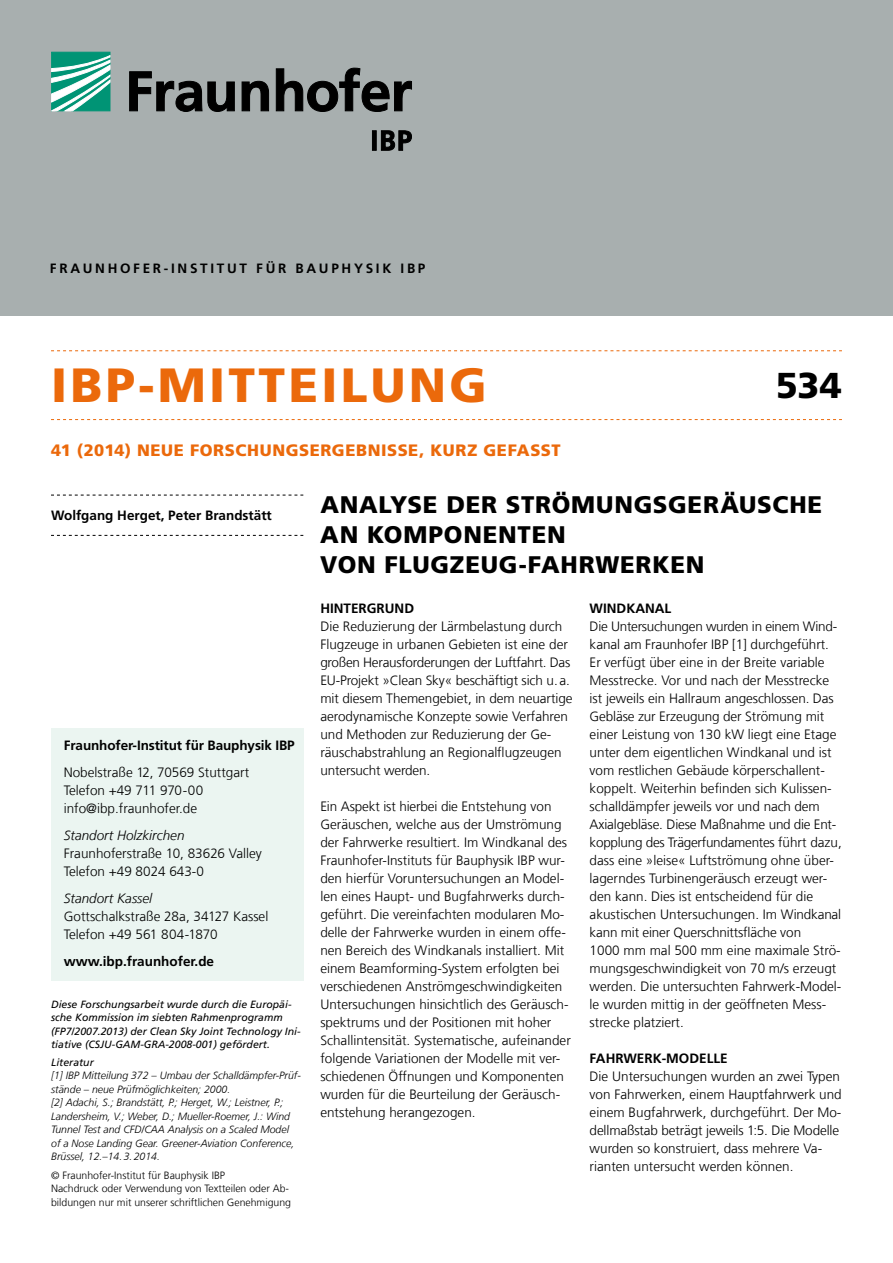
<style>
.page{position:relative;width:893px;height:1263px;background:#fff}
.page>*{position:absolute;margin:0;border:0;box-sizing:border-box;transform-origin:0 0}
.t1{font:900 48px "Frutiger LT Com";letter-spacing:.07em;color:#eb690b}
.t2{font:900 36px "Frutiger LT Com";color:#000}
.t3{font:900 24px/30px "Frutiger LT Com";letter-spacing:.03em;color:#000}
.t4{font:900 16.5px "Frutiger LT Com";letter-spacing:.035em;color:#eb690b}
.t5{font:300 13.5px/18px "Frutiger LT Com";color:#000}
.t6{font:700 13.5px "Frutiger LT Com";color:#000}
.t7{font:italic 300 13.5px "Frutiger LT Com";color:#000}
.t8{font:700 13.5px "Frutiger LT Com";letter-spacing:.2em;color:#000}
.t9{font:italic 300 10.5px/13.5px "Frutiger LT Com";color:#000}
.t10{font:italic 10.5px/13.5px "Frutiger LT Com";color:#000}
.t11{font:300 10.5px/13.5px "Frutiger LT Com";color:#000}
</style>
<div class="page">
<svg style="left:51px;top:350px;width:791px;height:1px"></svg>
<svg style="left:51px;top:419px;width:791px;height:1px"></svg>
<div style="left:0;top:0;width:893px;height:315px;background:#a8afaf"></div>
<div style="left:51px;top:729px;width:252px;height:252px;background:#ebf5f1"></div>
<svg style="left:51px;top:495px;width:252px;height:1px"></svg>
<svg style="left:51px;top:535px;width:252px;height:1px"></svg>
<svg style="left:52px;top:52px;width:58px;height:59px;background:#5cbaa6"></svg>
<svg style="left:129px;top:67px;width:283px;height:45px"></svg>
<svg style="left:372px;top:130px;width:40px;height:21px"></svg>
<p class="t8" style="left:50px;top:260px;width:269px">FRAUNHOFER-INSTITUT FÜR Bauph</p>
<p class="t6" style="left:354px;top:260px;width:21px">ysik</p>
<p class="t6" style="left:401px;top:260px;width:26px">IBP</p>
<h1 class="t1" style="left:51px;top:357px;width:437px">IBP-MITTEILUNG</h1>
<p class="t4" style="left:51px;top:440px;width:511px">41 (2014) NEUE FORSCHUNGSERGEBNISSE, KURZ GEFASST</p>
<h2 class="t2" style="left:776px;top:364px;width:68px">534</h2>
<p class="t6" style="left:51px;top:507px;width:222px">Wolfgang Herget, Peter Brandstätt</p>
<p class="t6" style="left:64px;top:737px;width:233px">Fraunhofer-Institut für Bauphysik IBP</p>
<p class="t5" style="left:64px;top:763px;width:187px">Nobelstraße 12, 70569 Stuttgart<br>Telefon +49 711 970-00 info@ibp.fraunhofer.de</p>
<p class="t7" style="left:64px;top:827px;width:122px">Standort Holzkirchen</p>
<p class="t5" style="left:64px;top:844px;width:200px">Fraunhoferstraße 10, 83626 Valley<br>Telefon +49 8024 643-0</p>
<p class="t7" style="left:64px;top:890px;width:90px">Standort Kassel</p>
<p class="t5" style="left:64px;top:907px;width:206px">Gottschalkstraße 28a, 34127 Kassel<br>Telefon +49 561 804-1870</p>
<p class="t6" style="left:64px;top:953px;width:152px">www.ibp.fraunhofer.de</p>
<p class="t10" style="left:51px;top:997px;width:251px">Diese Forschungsarbeit wurde durch die Europäi&shy;sche Kommission im siebten Rahmenprogramm (FP7/2007.2013) der Clean Sky Joint Technology Ini&shy;tiative (CSJU-GAM-GRA-2008-001) gefördert.</p>
<p class="t10" style="left:51px;top:1055px;width:44px">Literatur</p>
<p class="t9" style="left:51px;top:1069px;width:251px">[1] IBP Mitteilung 372 – Umbau der Schalldämpfer-Prüf&shy;stände – neue Prüfmöglichkeiten; 2000.<br>[2] Adachi, S.; Brandstätt, P.; Herget, W.; Leistner, P.; Landersheim, V.; Weber, D.; Mueller-Roemer, J.: Wind Tunnel Test and CFD/CAA Analysis on a Scaled Model of a Nose Landing Gear. Greener-Aviation Conference, Brüssel, 12.–14.3.2014.</p>
<p class="t11" style="left:51px;top:1168px;width:241px">© Fraunhofer-Institut für Bauphysik IBP<br>Nachdruck oder Verwendung von Textteilen oder Ab&shy;bildungen nur mit unserer schriftlichen Genehmigung</p>
<h3 class="t3" style="left:320px;top:489px;width:503px">ANALYSE DER STRÖMUNGSGERÄUSCHE<br>AN KOMPONENTEN<br>VON FLUGZEUG-FAHRWERKEN</h3>
<p class="t6" style="left:320px;top:600px;width:18px">Hinter</p>
<p class="t6" style="left:367px;top:600px;width:20px">grun</p>
<p class="t6" style="left:404px;top:600px;width:11px">d</p>
<p class="t5" style="left:320px;top:617px;width:254px">Die Reduzierung der Lärmbelastung durch Flugzeuge in urbanen Gebieten ist eine der großen Herausforderungen der Luftfahrt. Das EU-Projekt »Clean Sky« beschäftigt sich u. a. mit diesem Themengebiet, in dem neuartige aerodynamische Konzepte sowie Verfahren und Methoden zur Reduzierung der Ge&shy;räuschabstrahlung an Regionalflugzeugen untersucht werden.</p>
<p class="t5" style="left:320px;top:797px;width:252px">Ein Aspekt ist hierbei die Entstehung von Geräuschen, welche aus der Umströmung der Fahrwerke resultiert. Im Windkanal des Fraunhofer-Instituts für Bauphysik IBP wur&shy;den hierfür Voruntersuchungen an Model&shy;len eines Haupt- und Bugfahrwerks durch&shy;geführt. Die vereinfachten modularen Mo&shy;delle der Fahrwerke wurden in einem offe&shy;nen Bereich des Windkanals installiert. Mit einem Beamforming-System erfolgten bei verschiedenen Anströmgeschwindigkeiten Untersuchungen hinsichtlich des Geräusch&shy;spektrums und der Positionen mit hoher Schallintensität. Systematische, aufeinander folgende Variationen der Modelle mit ver&shy;schiedenen Öffnungen und Komponenten wurden für die Beurteilung der Geräusch&shy;entstehung herangezogen.</p>
<p class="t6" style="left:590px;top:600px;width:48px">Windkana</p>
<p class="t6" style="left:665px;top:600px;width:8px">l</p>
<p class="t5" style="left:590px;top:617px;width:254px">Die Untersuchungen wurden in einem Wind&shy;kanal am Fraunhofer IBP [1] durchgeführt.<br>Er verfügt über eine in der Breite variable Messtrecke. Vor und nach der Messtrecke ist jeweils ein Hallraum angeschlossen. Das Gebläse zur Erzeugung der Strömung mit einer Leistung von 130 kW liegt eine Etage unter dem eigentlichen Windkanal und ist vom restlichen Gebäude körperschallent&shy;koppelt. Weiterhin befinden sich Kulissen&shy;schalldämpfer jeweils vor und nach dem Axialgebläse. Diese Maßnahme und die Ent&shy;kopplung des Trägerfundamentes führt dazu, dass eine »leise« Luftströmung ohne über&shy;lagerndes Turbinengeräusch erzeugt wer&shy;den kann. Dies ist entscheidend für die akustischen Untersuchungen. Im Windkanal kann mit einer Querschnittsfläche von<br>1000 mm mal 500 mm eine maximale Strö&shy;mungsgeschwindigkeit von 70 m/s erzeugt werden. Die untersuchten Fahrwerk-Model&shy;le wurden mittig in der geöffneten Mess&shy;strecke platziert.</p>
<p class="t6" style="left:590px;top:1050px;width:17px">Fahrwerk</p>
<p class="t6" style="left:662px;top:1050px;width:66px">-Modelle</p>
<p class="t5" style="left:590px;top:1067px;width:254px">Die Untersuchungen wurden an zwei Typen von Fahrwerken, einem Hauptfahrwerk und einem Bugfahrwerk, durchgeführt. Der Mo&shy;dellmaßstab beträgt jeweils 1:5. Die Modelle wurden so konstruiert, dass mehrere Va&shy;rianten untersucht werden können.</p>
</div>
